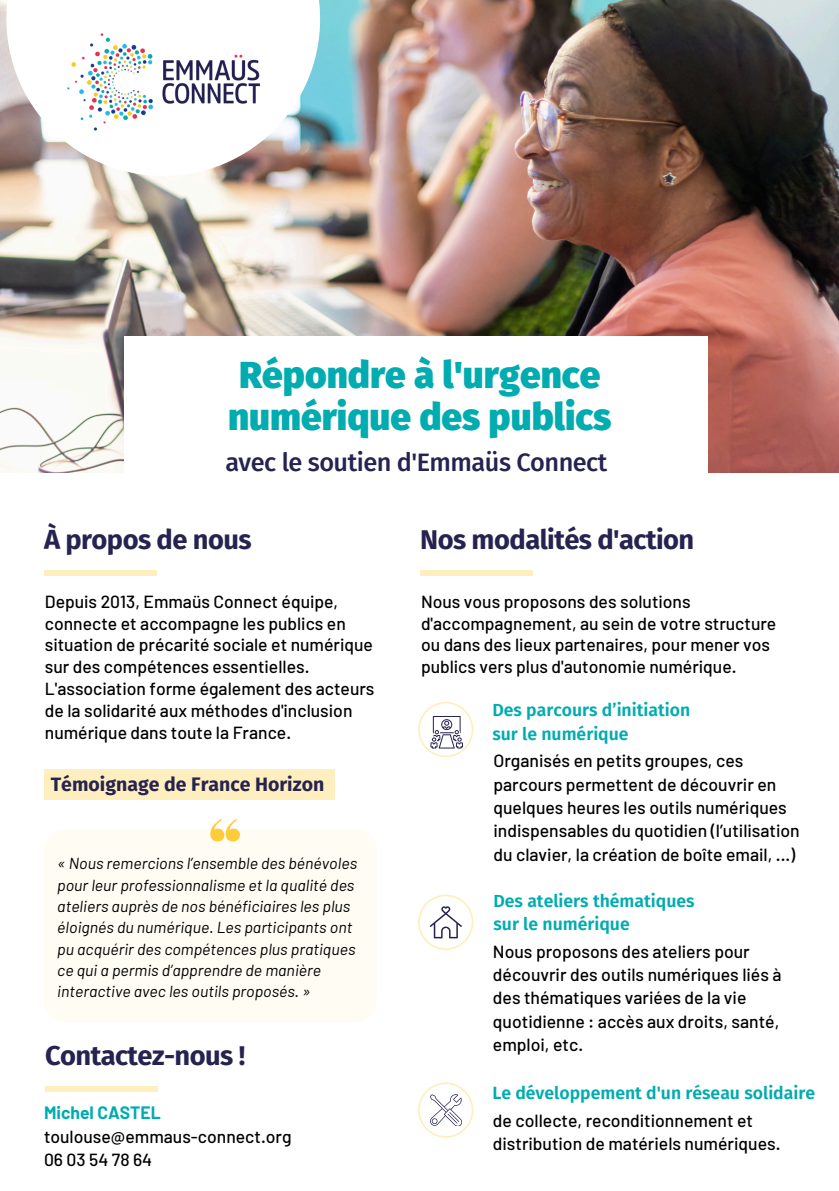
<style>
.page{position:relative;width:839px;height:1191px;background:#fff}
.page>*{position:absolute;margin:0;border:0;box-sizing:border-box;transform-origin:0 0}
.t1{font:900 37px/42.4px "Fira Sans";color:#00acb0;text-align:center}
.t2{font:700 27.2px "Fira Sans";letter-spacing:-.02em;color:#272350}
.t3{font:500 25.2px "Fira Sans";letter-spacing:-.02em;color:#272350}
.t4{font:700 19.4px "Fira Sans";color:#272350}
.t5{font:500 17.6px/23.4px "Barlow";color:#000}
.t6{font:600 17.6px/23.4px "Fira Sans";color:#00acb0}
.t7{font:italic 16px/21.4px "Barlow";color:#000}
.s1{font-weight:700;color:#00acb0}
</style>
<div class="page">
<img style="left:0;top:0;width:838px;height:473px">
<img style="left:6px;top:0;width:314px;height:176px">
<img style="left:35px;top:5px;width:264px;height:154px">
<div style="left:44px;top:570px;width:112px;height:6px;background:#ffefbe"></div>
<div style="left:45px;top:769px;width:290px;height:30px;background:#ffefbe"></div>
<div style="left:420px;top:570px;width:112px;height:6px;background:#ffefbe"></div>
<svg style="left:418px;top:702px;width:55px;height:55px"></svg>
<div style="left:125px;top:336px;width:583px;height:176px;background:#fff"></div>
<svg style="left:418px;top:895px;width:55px;height:55px"></svg>
<svg style="left:418px;top:1082px;width:55px;height:56px"></svg>
<div style="left:44px;top:829px;width:332px;height:193px;background:#fefcf3;border-radius:21px"></div>
<svg style="left:210px;top:819px;width:30px;height:22px"></svg>
<div style="left:45px;top:1086px;width:112px;height:6px;background:#ffefbe"></div>
<p class="t1" style="left:228px;top:354px;width:385px">Répondre à l'urgence numérique des publics</p>
<p class="t3" style="left:225px;top:447px;width:383px">avec le soutien d'Emmaüs Connect</p>
<h1 class="t2" style="left:44px;top:524px;width:209px">À propos de nous</h1>
<h2 class="t5" style="left:45px;top:590px;width:331px;line-height:22px">Depuis 2013, Emmaüs Connect équipe, connecte et accompagne les publics en situation de précarité sociale et numérique sur des compétences essentielles.<br>L'association forme également des acteurs de la solidarité aux méthodes d'inclusion numérique dans toute la France.</h2>
<p class="t4" style="left:51px;top:773px;width:275px">Témoignage de France Horizon</p>
<p class="t7" style="left:57px;top:852px;width:301px">« Nous remercions l’ensemble des bénévoles pour leur professionnalisme et la qualité des ateliers auprès de nos bénéficiaires les plus éloignés du numérique. Les participants ont pu acquérir des compétences plus pratiques ce qui a permis d’apprendre de manière interactive avec les outils proposés. »</p>
<p class="t2" style="left:45px;top:1040px;width:202px">Contactez-nous !</p>
<h3 class="t5" style="left:44px;top:1101px;width:249px"><span class="s1">Michel CASTEL </span>toulouse@emmaus-connect.org<br>06 03 54 78 64</h3>
<h2 class="t2" style="left:420px;top:524px;width:275px">Nos modalités d'action</h2>
<h2 class="t5" style="left:421px;top:590px;width:357px;line-height:22px">Nous vous proposons des solutions d'accompagnement, au sein de votre structure ou dans des lieux partenaires, pour mener vos publics vers plus d'autonomie numérique.</h2>
<h3 class="t6" style="left:492px;top:699px;width:199px">Des parcours d’initiation sur le numérique</h3>
<h4 class="t5" style="left:493px;top:748px;width:308px">Organisés en petits groupes, ces parcours permettent de découvrir en quelques heures les outils numériques indispensables du quotidien (l’utilisation du clavier, la création de boîte email, ...)</h4>
<p class="t6" style="left:493px;top:889px;width:203px">Des ateliers thématiques sur le numérique</p>
<p class="t5" style="left:493px;top:939px;width:290px">Nous proposons des ateliers pour découvrir des outils numériques liés à des thématiques variées de la vie quotidienne : accès aux droits, santé, emploi, etc.</p>
<h4 class="t6" style="left:492px;top:1082px;width:324px">Le développement d'un réseau solidaire</h4>
<h2 class="t5" style="left:493px;top:1108px;width:289px">de collecte, reconditionnement et distribution de matériels numériques.</h2>
</div>
